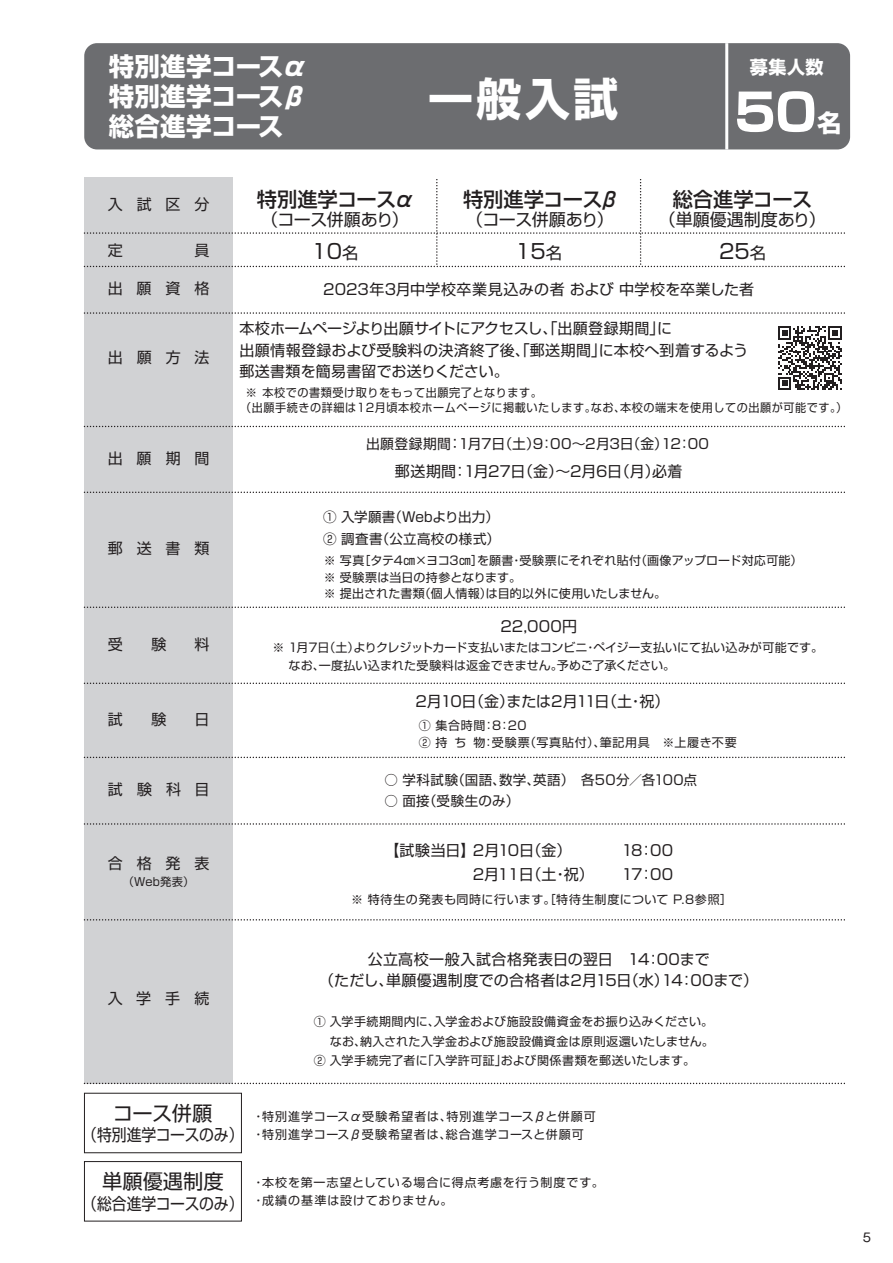
<style>
.page{position:relative;width:893px;height:1263px;background:#fff}
.page>*{position:absolute;margin:0;border:0;box-sizing:border-box;transform-origin:0 0}
.t1{font:700 50.85px "Shin Go Pro";color:#fff}
.t2{font:700 45px "Shin Go Pro";color:#fff}
.t3{font:700 25.5px/30px "Shin Go Pro";letter-spacing:-.02em;color:#fff;text-align:justify}
.t4{font:500 20.25px "Shin Go Pro";letter-spacing:-.03em;color:#231f20}
.t5{font:20.25px "Shin Go Pro";color:#231f20}
.t6{font:700 18px "Shin Go Pro";color:#fff}
.t7{font:16.95px "Shin Go Pro";letter-spacing:-.03em;color:#231f20}
.t8{font:16.95px "Shin Go Pro";color:#231f20}
.t9{font:16.5px "Shin Go Pro";letter-spacing:-.015em;color:#231f20;scale:.9 1}
.t10{font:15px/21.8px "Shin Go Pro";letter-spacing:.015em;color:#231f20;text-align:center}
.t11{font:15px/24px "Shin Go Pro";letter-spacing:-.02em;color:#231f20;text-align:right}
.t12{font:15px "Shin Go Pro";letter-spacing:-.015em;color:#231f20}
.t13{font:13.8px "Shin Go Pro";letter-spacing:.02em;color:#231f20}
.t14{font:13.5px/22.5px "Shin Go Pro";letter-spacing:.025em;color:#231f20}
.t15{font:12px/19.5px "Shin Go Pro";letter-spacing:.035em;color:#231f20;text-align:justify}
.t16{font:12px/16.5px "Shin Go Pro";letter-spacing:.005em;color:#231f20}
.t17{font:12px/18px "Shin Go Pro";letter-spacing:-.005em;color:#231f20}
.t18{font:12px/16.5px "Shin Go Pro";letter-spacing:.065em;color:#231f20}
.t19{font:12px/18px "Shin Go Pro";letter-spacing:.07em;color:#231f20}
.t20{font:12px "Shin Go Pro";letter-spacing:.055em;color:#231f20}
.t21{font:12px "Gothic MB101 Pro";color:#231f20}
.t22{font:11.7px/14.9px "Shin Go Pro";letter-spacing:.05em;color:#231f20}
.t23{font:11.25px "Shin Go Pro";letter-spacing:.02em;color:#231f20}
.s1{font-size:24px}
.s2{font-size:16.2px}
.s3{font-size:15px}
</style>
<div class="page">
<div style="left:84px;top:177px;width:149px;height:907px;background:#d1d2d4"></div>
<div style="left:84px;top:43px;width:766px;height:106px;background:#6c6d70;border-radius:13px"></div>
<hr style="left:725px;top:43px;width:3px;height:106px;background:#fff">
<svg style="left:83px;top:312px;width:761px;height:2px"></svg>
<svg style="left:83px;top:426px;width:761px;height:1px"></svg>
<svg style="left:83px;top:491px;width:761px;height:2px"></svg>
<svg style="left:83px;top:606px;width:761px;height:2px"></svg>
<svg style="left:83px;top:682px;width:761px;height:2px"></svg>
<svg style="left:83px;top:179px;width:761px;height:88px"></svg>
<svg style="left:83px;top:757px;width:761px;height:1px"></svg>
<svg style="left:83px;top:823px;width:761px;height:2px"></svg>
<svg style="left:83px;top:919px;width:761px;height:1px"></svg>
<svg style="left:83px;top:1083px;width:761px;height:1px"></svg>
<svg style="left:778px;top:326px;width:64px;height:64px"></svg>
<div style="left:84px;top:1161px;width:158px;height:60px;border:1px solid #231f20"></div>
<div style="left:84px;top:1093px;width:158px;height:60px;border:1px solid #231f20"></div>
<h3 class="t3" style="left:109px;top:49px;width:201px">特別進学コースα特別進学コースβ総合進学コース</h3>
<h2 class="t2" style="left:428px;top:63px;width:191px">一般入試</h2>
<p class="t6" style="left:750px;top:52px;width:75px">募集人数</p>
<h1 class="t1" style="left:734px;top:72px;width:108px">50<span class="s1">名</span></h1>
<p class="t10" style="left:108px;top:191px;width:103px">入試区分</p>
<p class="t10" style="left:108px;top:237px;width:16px">定</p>
<p class="t10" style="left:194px;top:237px;width:16px">員</p>
<p class="t10" style="left:108px;top:276px;width:103px">出願資格</p>
<p class="t10" style="left:108px;top:345px;width:103px">出願方法</p>
<p class="t10" style="left:108px;top:445px;width:103px">出願期間</p>
<p class="t10" style="left:108px;top:536px;width:103px">郵送書類</p>
<p class="t10" style="left:108px;top:632px;width:16px">受</p>
<p class="t10" style="left:151px;top:632px;width:16px">験</p>
<p class="t10" style="left:194px;top:632px;width:16px">料</p>
<p class="t10" style="left:108px;top:707px;width:16px">試</p>
<p class="t10" style="left:152px;top:707px;width:16px">験</p>
<p class="t10" style="left:194px;top:707px;width:16px">日</p>
<p class="t10" style="left:108px;top:777px;width:103px">試験科目</p>
<p class="t10" style="left:108px;top:851px;width:103px">合格発表</p>
<p class="t23" style="left:123px;top:872px;width:73px">（Web発表）</p>
<p class="t10" style="left:108px;top:986px;width:103px">入学手続</p>
<h3 class="t4" style="left:257px;top:182px;width:159px">特別進学コースα</h3>
<p class="t7" style="left:261px;top:206px;width:149px">（コース併願あり）</p>
<h3 class="t4" style="left:463px;top:182px;width:158px">特別進学コースβ</h3>
<p class="t7" style="left:466px;top:206px;width:149px">（コース併願あり）</p>
<h3 class="t4" style="left:673px;top:182px;width:141px">総合進学コース</h3>
<p class="t8" style="left:659px;top:206px;width:168px">（単願優遇制度あり）</p>
<h3 class="t5" style="left:311px;top:234px;width:48px">10<span class="s2">名</span></h3>
<h3 class="t5" style="left:515px;top:234px;width:48px">15<span class="s2">名</span></h3>
<h3 class="t5" style="left:719px;top:234px;width:48px">25<span class="s2">名</span></h3>
<p class="t10" style="left:323px;top:276px;width:433px">2023年3月中学校卒業見込みの者 および 中学校を卒業した者</p>
<p class="t10" style="left:239px;top:316px;width:510px;text-align:left">本校ホームページより出願サイトにアクセスし、「出願登録期間」に<br>出願情報登録および受験料の決済終了後、「郵送期間」に本校へ到着するよう郵送書類を簡易書留でお送りください。</p>
<p class="t22" style="left:240px;top:384px;width:609px;text-indent:6px">※ 本校での書類受け取りをもって出願完了となります。<br>（出願手続きの詳細は12月頃本校ホームページに掲載いたします。なお、本校の端末を使用しての出願が可能です。）</p>
<p class="t13" style="left:366px;top:432px;width:345px">出願登録期間<span class="s3">：</span>1月7日（土）9：00～2月3日（金）12：00</p>
<p class="t10" style="left:395px;top:458px;width:289px">郵送期間：1月27日（金）～2月6日（月）必着</p>
<p class="t14" style="left:323px;top:504px;width:178px">① 入学願書（Webより出力）<br>② 調査書（公立高校の様式）</p>
<p class="t16" style="left:324px;top:551px;width:480px">※ 写真［タテ4㎝×ヨコ3㎝］を願書・受験票にそれぞれ貼付（画像アップロード対応可能）※ 受験票は当日の持参となります。<br>※ 提出された書類（個人情報）は目的以外に使用いたしません。</p>
<p class="t10" style="left:500px;top:613px;width:78px">22,000円</p>
<p class="t17" style="left:273px;top:637px;width:552px">※ 1月7日（土）よりクレジットカード支払いまたはコンビニ・ペイジー支払いにて払い込みが可能です。　 なお、一度払い込まれた受験料は返金できません。予めご了承ください。</p>
<p class="t12" style="left:415px;top:689px;width:256px">2月10日（金）または2月11日（土・祝）</p>
<p class="t18" style="left:419px;top:716px;width:319px">① 集合時間：8：20<br>② 持 ち 物：受験票（写真貼付）、筆記用具　※上履き不要</p>
<p class="t14" style="left:384px;top:767px;width:314px">○ 学科試験（国語、数学、英語）　各50分／各100点</p>
<p class="t14" style="left:384px;top:788px;width:136px">○ 面接（受験生のみ）</p>
<p class="t11" style="left:384px;top:836px;width:290px">【試験当日】2月10日（金）　　　18：00<br>2月11日（土・祝）　　17：00</p>
<p class="t20" style="left:351px;top:889px;width:382px">※ 特待生の発表も同時に行います。［特待生制度について P.8参照］</p>
<p class="t10" style="left:319px;top:946px;width:440px;line-height:21px">公立高校一般入試合格発表日の翌日　14：00まで<br>（ただし、単願優遇制度での合格者は2月15日（水）14：00まで）</p>
<p class="t15" style="left:314px;top:1010px;width:402px">① 入学手続期間内に、入学金および施設設備資金をお振り込みください。　 なお、納入された入学金および施設設備資金は原則返還いたしません。② 入学手続完了者に「入学許可証」および関係書類を郵送いたします。</p>
<h3 class="t5" style="left:113px;top:1096px;width:101px">コース併願</h3>
<p class="t9" style="left:82px;top:1121px;width:181px">（特別進学コースのみ）</p>
<h3 class="t5" style="left:102px;top:1164px;width:123px">単願優遇制度</h3>
<p class="t9" style="left:82px;top:1190px;width:181px">（総合進学コースのみ）</p>
<p class="t19" style="left:253px;top:1106px;width:345px">・特別進学コースα受験希望者は、特別進学コースβと併願可・特別進学コースβ受験希望者は、総合進学コースと併願可</p>
<p class="t18" style="left:253px;top:1172px;width:353px;line-height:18px">・本校を第一志望としている場合に得点考慮を行う制度です。・成績の基準は設けておりません。</p>
<p class="t21" style="left:863px;top:1228px;width:10px">5</p>
</div>
